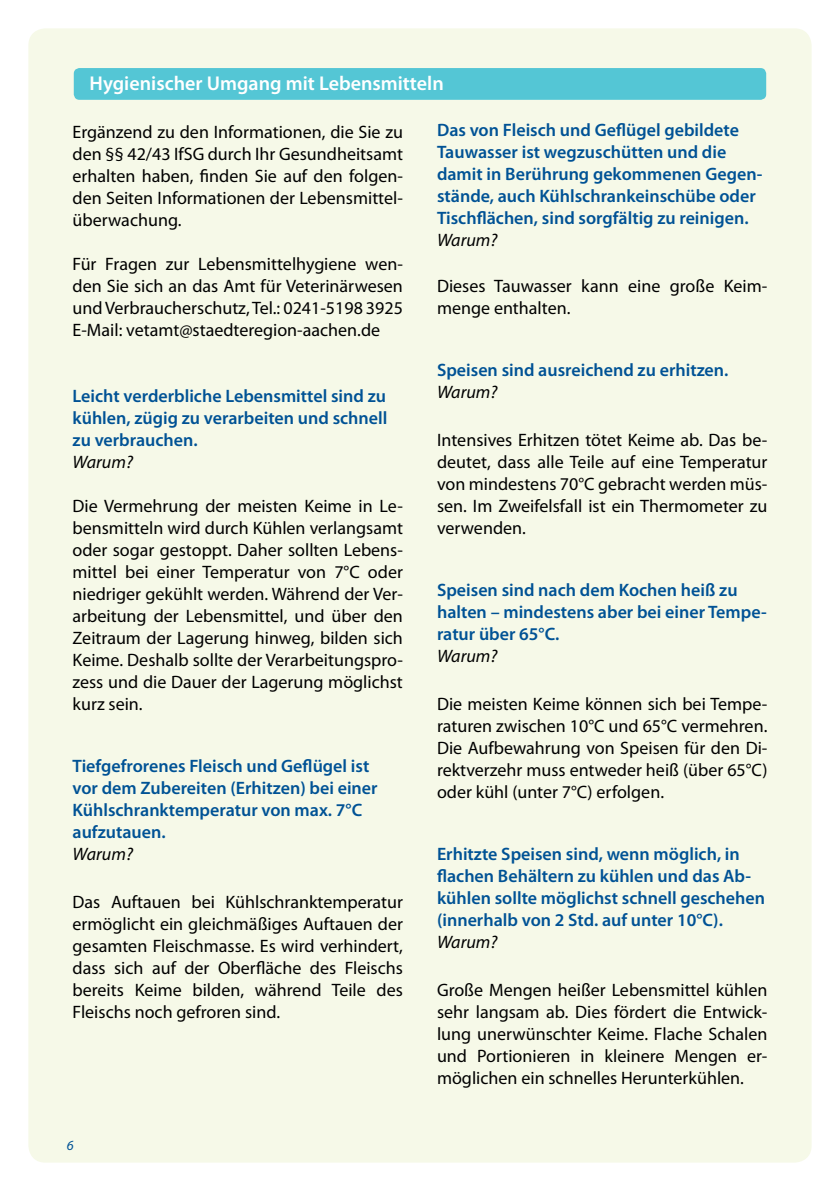
<style>
.page{position:relative;width:840px;height:1191px;background:#fff}
.page>*{position:absolute;margin:0;border:0;box-sizing:border-box;transform-origin:0 0}
.t1{font:600 20px "Myriad Pro";color:#fff}
.t2{font:18px/22px "Myriad Pro";color:#000;text-align:justify}
.t3{font:600 18px/22px "Myriad Pro";color:#005295}
.t4{font:italic 18px "Myriad Pro";color:#000}
.t5{font:italic 14px "Myriad Pro";color:#005295}
</style>
<div class="page">
<div style="left:28px;top:28px;width:783px;height:1134px;background:#f6f9e8;border-radius:17px"></div>
<div style="left:74px;top:68px;width:691px;height:32px;background:#54c6d5;border-radius:6px"></div>
<p class="t1" style="left:90px;top:72px;width:355px">Hygienischer Umgang mit Lebensmitteln</p>
<p class="t2" style="left:72px;top:121px;width:332px">Ergänzend zu den Informationen, die Sie zu den §§ 42/43 IfSG durch Ihr Gesundheitsamt erhalten haben, finden Sie auf den folgen&shy;den Seiten Informationen der Lebensmittel&shy;überwachung.</p>
<p class="t2" style="left:72px;top:253px;width:332px">Für Fragen zur Lebensmittelhygiene wen&shy;den Sie sich an das Amt für Veterinärwesen und Verbraucherschutz, Tel.: 0241-5198 3925<br>E-Mail: vetamt@staedteregion-aachen.de</p>
<p class="t3" style="left:437px;top:119px;width:326px">Das von Fleisch und Geflügel gebildete Tauwasser ist wegzuschütten und die damit in Berührung gekommenen Gegen&shy;stände, auch Kühlschrankeinschübe oder Tischflächen, sind sorgfältig zu reinigen.</p>
<p class="t4" style="left:437px;top:230px;width:62px">Warum?</p>
<p class="t2" style="left:437px;top:275px;width:332px">Dieses Tauwasser kann eine große Keim&shy;menge enthalten.</p>
<p class="t3" style="left:72px;top:385px;width:316px;text-align:justify">Leicht verderbliche Lebensmittel sind zu kühlen, zügig zu verarbeiten und schnell zu verbrauchen.</p>
<p class="t4" style="left:72px;top:452px;width:62px">Warum?</p>
<p class="t2" style="left:72px;top:495px;width:332px">Die Vermehrung der meisten Keime in Le&shy;bensmitteln wird durch Kühlen verlangsamt oder sogar gestoppt. Daher sollten Lebens&shy;mittel bei einer Temperatur von 7°C oder niedriger gekühlt werden. Während der Ver&shy;arbeitung der Lebensmittel, und über den Zeitraum der Lagerung hinweg, bilden sich Keime. Deshalb sollte der Verarbeitungspro&shy;zess und die Dauer der Lagerung möglichst kurz sein.</p>
<p class="t3" style="left:72px;top:755px;width:306px">Tiefgefrorenes Fleisch und Geflügel ist vor dem Zubereiten (Erhitzen) bei einer<br>Kühlschranktemperatur von max. 7°C aufzutauen.</p>
<p class="t4" style="left:72px;top:844px;width:62px">Warum?</p>
<p class="t2" style="left:72px;top:891px;width:332px">Das Auftauen bei Kühlschranktemperatur ermöglicht ein gleichmäßiges Auftauen der gesamten Fleischmasse. Es wird verhindert, dass sich auf der Oberfläche des Fleischs bereits Keime bilden, während Teile des Fleischs noch gefroren sind.</p>
<p class="t5" style="left:67px;top:1138px;width:8px">6</p>
<p class="t3" style="left:437px;top:359px;width:293px">Speisen sind ausreichend zu erhitzen.</p>
<p class="t4" style="left:437px;top:382px;width:62px">Warum?</p>
<p class="t2" style="left:437px;top:429px;width:332px">Intensives Erhitzen tötet Keime ab. Das be&shy;deutet, dass alle Teile auf eine Temperatur von mindestens 70°C gebracht werden müs&shy;sen. Im Zweifelsfall ist ein Thermometer zu verwenden.</p>
<p class="t3" style="left:437px;top:579px;width:331px">Speisen sind nach dem Kochen heiß zu halten – mindestens aber bei einer Tempe&shy;ratur über 65°C.</p>
<p class="t4" style="left:437px;top:646px;width:62px">Warum?</p>
<p class="t2" style="left:437px;top:693px;width:332px">Die meisten Keime können sich bei Tempe&shy;raturen zwischen 10°C und 65°C vermehren.<br>Die Aufbewahrung von Speisen für den Di&shy;rektverzehr muss entweder heiß (über 65°C) oder kühl (unter 7°C) erfolgen.</p>
<p class="t3" style="left:437px;top:843px;width:329px">Erhitzte Speisen sind, wenn möglich, in flachen Behältern zu kühlen und das Ab&shy;kühlen sollte möglichst schnell geschehen (innerhalb von 2 Std. auf unter 10°C).</p>
<p class="t4" style="left:437px;top:932px;width:62px">Warum?</p>
<p class="t2" style="left:437px;top:979px;width:332px">Große Mengen heißer Lebensmittel kühlen sehr langsam ab. Dies fördert die Entwick&shy;lung unerwünschter Keime. Flache Schalen und Portionieren in kleinere Mengen er&shy;möglichen ein schnelles Herunterkühlen.</p>
</div>
